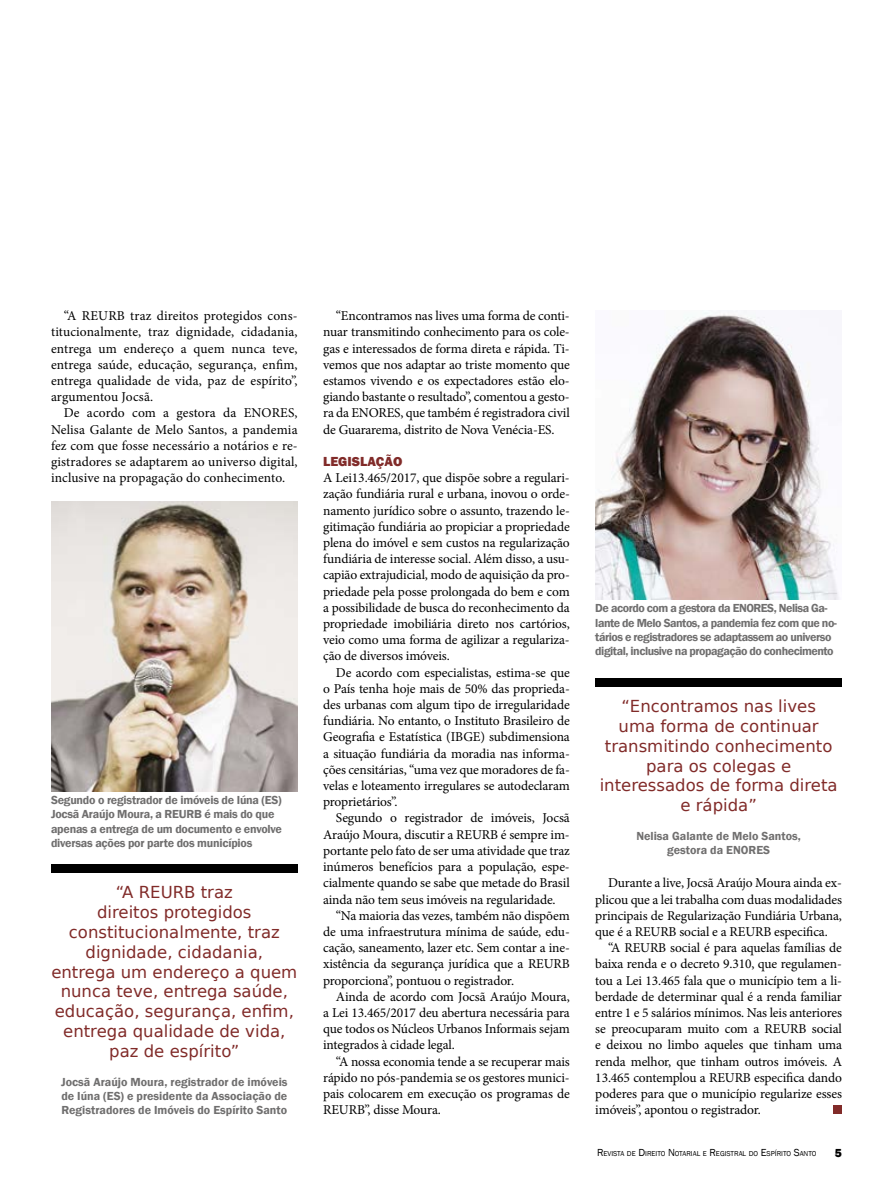
<style>
.page{position:relative;width:893px;height:1191px;background:#fff}
.page>*{position:absolute;margin:0;border:0;box-sizing:border-box;transform-origin:0 0}
.t1{font:16.5px/19.8px "Bitstream Vera Sans";color:#812b29;text-align:center}
.t2{font:13.5px/16.2px "Minion Pro";letter-spacing:-.01em;color:#000;text-align:justify}
.t3{font:800 13.5px "Franklin Gothic";color:#812b29}
.t4{font:600 12px/14.4px "Franklin Gothic";letter-spacing:-.02em;color:#706f6f}
.t5{font:600 12px/14.4px "Franklin Gothic";letter-spacing:-.04em;color:#706f6f}
.t6{font:600 12px/14.4px "Franklin Gothic";color:#706f6f;text-align:center}
.t7{font:800 12px "Franklin Gothic";color:#000}
.t8{font:7.35px "Franklin Gothic";color:#000}
.s1{font-size:10.5px}
</style>
<div class="page">
<div style="left:51px;top:864px;width:247px;height:9px;background:#000"></div>
<div style="left:595px;top:678px;width:247px;height:9px;background:#000"></div>
<img style="left:51px;top:502px;width:247px;height:289px">
<img style="left:595px;top:310px;width:244px;height:289px">
<div style="left:833px;top:1105px;width:9px;height:9px;background:#812b29"></div>
<p class="t2" style="left:51px;top:308px;width:248px;text-indent:13px">“A REURB traz direitos protegidos cons&shy;titucionalmente, traz dignidade, cidadania, entrega um endereço a quem nunca teve, entrega saúde, educação, segurança, enfim, entrega qualidade de vida, paz de espírito”, argumentou Jocsã.</p>
<p class="t2" style="left:51px;top:405px;width:248px;text-indent:13px">De acordo com a gestora da ENORES, Nelisa Galante de Melo Santos, a pandemia fez com que fosse necessário a notários e re&shy;gistradores se adaptarem ao universo digital, inclusive na propagação do conhecimento.</p>
<p class="t4" style="left:51px;top:792px;width:232px">Segundo o registrador de imóveis de Iúna (ES)<br>Jocsã Araújo Moura, a REURB é mais do que apenas a entrega de um documento e envolve diversas ações por parte dos municípios</p>
<p class="t1" style="left:51px;top:882px;width:247px">“A REURB traz<br>direitos protegidos constitucionalmente, traz dignidade, cidadania,<br>entrega um endereço a quem nunca teve, entrega saúde, educação, segurança, enfim, entrega qualidade de vida, paz de espírito”</p>
<p class="t4" style="left:61px;top:1074px;width:228px;text-align:justify">Jocsã Araújo Moura, registrador de imóveis de Iúna (ES) e presidente da Associação de Registradores de Imóveis do Espírito Santo</p>
<p class="t2" style="left:323px;top:308px;width:248px;text-indent:13px">“Encontramos nas lives uma forma de conti&shy;nuar transmitindo conhecimento para os cole&shy;gas e interessados de forma direta e rápida. Ti&shy;vemos que nos adaptar ao triste momento que estamos vivendo e os expectadores estão elo&shy;giando bastante o resultado”, comentou a gesto&shy;ra da ENORES, que também é registradora civil de Guararema, distrito de Nova Venécia-ES.</p>
<p class="t3" style="left:323px;top:453px;width:81px">LEGISLAÇÃO</p>
<p class="t2" style="left:323px;top:470px;width:248px">A Lei13.465/2017, que dispõe sobre a regulari&shy;zação fundiária rural e urbana, inovou o orde&shy;namento jurídico sobre o assunto, trazendo le&shy;gitimação fundiária ao propiciar a propriedade plena do imóvel e sem custos na regularização fundiária de interesse social. Além disso, a usu&shy;capião extrajudicial, modo de aquisição da pro&shy;priedade pela posse prolongada do bem e com a possibilidade de busca do reconhecimento da propriedade imobiliária direto nos cartórios, veio como uma forma de agilizar a regulariza&shy;ção de diversos imóveis.</p>
<p class="t2" style="left:323px;top:664px;width:248px;text-indent:13px">De acordo com especialistas, estima-se que o País tenha hoje mais de 50% das proprieda&shy;des urbanas com algum tipo de irregularidade fundiária. No entanto, o Instituto Brasileiro de Geografia e Estatística (IBGE) subdimensiona a situação fundiária da moradia nas informa&shy;ções censitárias, “uma vez que moradores de fa&shy;velas e loteamento irregulares se autodeclaram proprietários”.</p>
<p class="t2" style="left:323px;top:810px;width:248px;text-indent:13px">Segundo o registrador de imóveis, Jocsã Araújo Moura, discutir a REURB é sempre im&shy;portante pelo fato de ser uma atividade que traz inúmeros benefícios para a população, espe&shy;cialmente quando se sabe que metade do Brasil ainda não tem seus imóveis na regularidade.</p>
<p class="t2" style="left:323px;top:907px;width:248px;text-indent:13px">“Na maioria das vezes, também não dispõem de uma infraestrutura mínima de saúde, edu&shy;cação, saneamento, lazer etc. Sem contar a ine&shy;xistência da segurança jurídica que a REURB proporciona”, pontuou o registrador.</p>
<p class="t2" style="left:323px;top:988px;width:248px;text-indent:13px">Ainda de acordo com Jocsã Araújo Moura, a Lei 13.465/2017 deu abertura necessária para que todos os Núcleos Urbanos Informais sejam integrados à cidade legal.</p>
<p class="t2" style="left:323px;top:1053px;width:248px;text-indent:13px">“A nossa economia tende a se recuperar mais rápido no pós-pandemia se os gestores munici&shy;pais colocarem em execução os programas de REURB”, disse Moura.</p>
<p class="t5" style="left:595px;top:601px;width:243px">De acordo com a gestora da ENORES, Nelisa Ga&shy;lante de Melo Santos, a pandemia fez com que no&shy;tários e registradores se adaptassem ao universo digital, inclusive na propagação do conhecimento</p>
<p class="t1" style="left:600px;top:696px;width:239px">“Encontramos nas lives<br>uma forma de continuar transmitindo conhecimento para os colegas e interessados de forma direta e rápida”</p>
<p class="t6" style="left:636px;top:829px;width:166px">Nelisa Galante de Melo Santos, gestora da ENORES</p>
<p class="t2" style="left:595px;top:875px;width:248px;text-indent:13px">Durante a live, Jocsã Araújo Moura ainda ex&shy;plicou que a lei trabalha com duas modalidades principais de Regularização Fundiária Urbana, que é a REURB social e a REURB especifica.</p>
<p class="t2" style="left:595px;top:939px;width:248px;text-indent:13px">“A REURB social é para aquelas famílias de baixa renda e o decreto 9.310, que regulamen&shy;tou a Lei 13.465 fala que o município tem a li&shy;berdade de determinar qual é a renda familiar entre 1 e 5 salários mínimos. Nas leis anteriores se preocuparam muito com a REURB social e deixou no limbo aqueles que tinham uma renda melhor, que tinham outros imóveis. A 13.465 contemplou a REURB especifica dando poderes para que o município regularize esses imóveis”, apontou o registrador.</p>
<p class="t8" style="left:597px;top:1149px;width:221px"><span class="s1">R</span>EVISTA DE <span class="s1">D</span> IREITO <span class="s1">N</span>OTARIAL E <span class="s1">R</span>EGISTRAL DO <span class="s1">E</span>SPÍRITO <span class="s1">S</span>ANTO</p>
<p class="t7" style="left:835px;top:1145px;width:9px">5</p>
</div>
